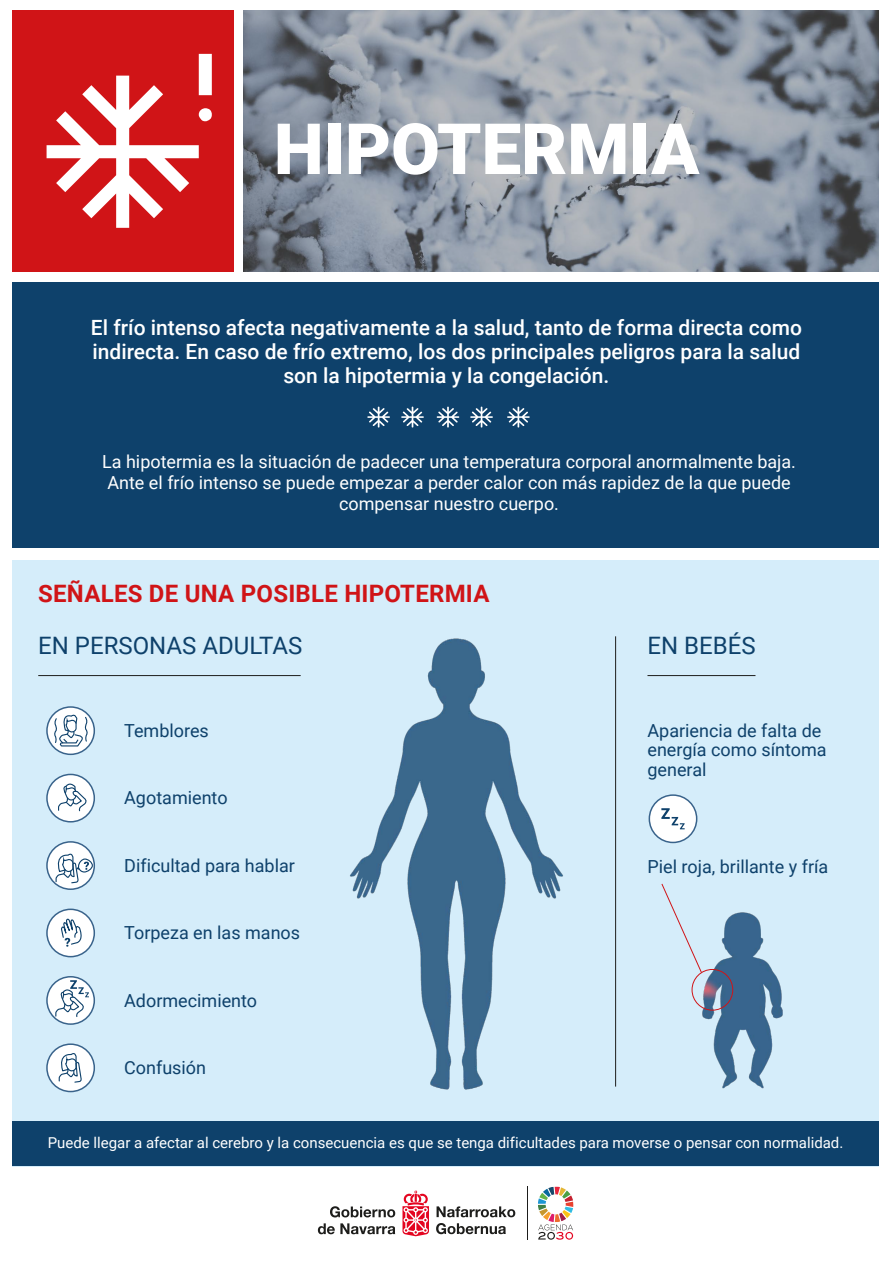
<style>
.page{position:relative;width:893px;height:1263px;background:#fff}
.page>*{position:absolute;margin:0;border:0;box-sizing:border-box;transform-origin:0 0}
.t1{font:900 70.8px "Roboto";color:#fff}
.t2{font:700 24px "Roboto";letter-spacing:.01em;color:#d01417}
.t3{font:24px "Roboto";color:#0e416b}
.t4{font:500 21px/24px "Roboto";color:#fff;text-align:center}
.t5{font:18px/21px "Roboto";color:#fff;text-align:center}
.t6{font:18px/19.5px "Roboto";color:#0e416b}
.t7{font:15px "Roboto";color:#fff}
</style>
<div class="page">
<div style="left:12px;top:10px;width:222px;height:262px;background:#d01417"></div>
<div style="left:12px;top:282px;width:867px;height:265px;background:#0e416b"></div>
<svg style="left:244px;top:10px;width:635px;height:262px;background:#8b939e"></svg>
<div style="left:12px;top:560px;width:867px;height:606px;background:#d5edfa"></div>
<img style="left:691px;top:912px;width:92px;height:177px">
<img style="left:350px;top:638px;width:213px;height:452px">
<hr style="left:38px;top:675px;width:263px;height:1px;background:#1d1d1b">
<hr style="left:647px;top:675px;width:108px;height:1px;background:#1d1d1b">
<hr style="left:615px;top:636px;width:1px;height:450px;background:#1d1d1b">
<svg style="left:661px;top:883px;width:41px;height:91px"></svg>
<div style="left:692px;top:969px;width:41px;height:41px;border:1px solid #d01417;border-radius:50%"></div>
<svg style="left:402px;top:1190px;width:27px;height:46px"></svg>
<svg style="left:330px;top:1206px;width:65px;height:11px"></svg>
<svg style="left:318px;top:1223px;width:77px;height:11px"></svg>
<svg style="left:437px;top:1206px;width:78px;height:11px"></svg>
<svg style="left:436px;top:1223px;width:70px;height:11px"></svg>
<hr style="left:527px;top:1186px;width:1px;height:54px;background:#1d1d1b">
<svg style="left:538px;top:1186px;width:35px;height:54px"></svg>
<div style="left:12px;top:1121px;width:867px;height:45px;background:#0e416b"></div>
<svg style="left:47px;top:54px;width:165px;height:174px"></svg>
<svg style="left:401px;top:407px;width:23px;height:20px"></svg>
<svg style="left:437px;top:407px;width:22px;height:20px"></svg>
<svg style="left:470px;top:407px;width:23px;height:20px"></svg>
<svg style="left:507px;top:407px;width:23px;height:20px"></svg>
<svg style="left:367px;top:407px;width:23px;height:20px"></svg>
<svg style="left:47px;top:977px;width:47px;height:47px"></svg>
<div style="left:46px;top:976px;width:49px;height:49px;border:2px solid #39638b;border-radius:50%"></div>
<svg style="left:54px;top:980px;width:35px;height:38px"></svg>
<div style="left:649px;top:795px;width:48px;height:47px;background:#fff;border-radius:50%"></div>
<div style="left:649px;top:794px;width:48px;height:49px;border:2px solid #39638b;border-radius:50%"></div>
<svg style="left:661px;top:808px;width:24px;height:21px"></svg>
<div style="left:47px;top:774px;width:47px;height:48px;background:#fff;border-radius:50%"></div>
<div style="left:46px;top:774px;width:49px;height:48px;border:2px solid #39638b;border-radius:50%"></div>
<svg style="left:58px;top:781px;width:30px;height:31px"></svg>
<svg style="left:47px;top:707px;width:47px;height:47px"></svg>
<div style="left:46px;top:706px;width:49px;height:49px;border:2px solid #39638b;border-radius:50%"></div>
<svg style="left:54px;top:712px;width:34px;height:35px"></svg>
<div style="left:47px;top:842px;width:47px;height:47px;background:#fff;border-radius:50%"></div>
<div style="left:46px;top:841px;width:49px;height:49px;border:2px solid #39638b;border-radius:50%"></div>
<svg style="left:54px;top:852px;width:39px;height:38px"></svg>
<div style="left:47px;top:1044px;width:47px;height:47px;background:#fff;border-radius:50%"></div>
<div style="left:46px;top:1043px;width:49px;height:49px;border:2px solid #39638b;border-radius:50%"></div>
<svg style="left:58px;top:1053px;width:24px;height:40px"></svg>
<div style="left:47px;top:909px;width:47px;height:48px;background:#fff;border-radius:50%"></div>
<div style="left:46px;top:908px;width:49px;height:49px;border:2px solid #39638b;border-radius:50%"></div>
<svg style="left:60px;top:908px;width:23px;height:50px"></svg>
<h1 class="t1" style="left:274px;top:99px;width:427px">HIPOTERMIA</h1>
<p class="t4" style="left:91px;top:315px;width:712px">El frío intenso afecta negativamente a la salud, tanto de forma directa como indirecta. En caso de frío extremo, los dos principales peligros para la salud son la hipotermia y la congelación.</p>
<p class="t5" style="left:102px;top:450px;width:695px">La hipotermia es la situación de padecer una temperatura corporal anormalmente baja.<br>Ante el frío intenso se puede empezar a perder calor con más rapidez de la que puede compensar nuestro cuerpo.</p>
<h2 class="t2" style="left:38px;top:576px;width:453px">SEÑALES DE UNA POSIBLE HIPOTERMIA</h2>
<h2 class="t3" style="left:38px;top:629px;width:266px">EN PERSONAS ADULTAS</h2>
<h2 class="t3" style="left:647px;top:629px;width:110px">EN BEBÉS</h2>
<p class="t6" style="left:124px;top:720px;width:86px">Temblores</p>
<p class="t6" style="left:124px;top:787px;width:105px">Agotamiento</p>
<p class="t6" style="left:124px;top:855px;width:172px">Dificultad para hablar</p>
<p class="t6" style="left:124px;top:922px;width:177px">Torpeza en las manos</p>
<p class="t6" style="left:124px;top:990px;width:134px">Adormecimiento</p>
<p class="t6" style="left:124px;top:1057px;width:83px">Confusión</p>
<p class="t6" style="left:647px;top:720px;width:181px">Apariencia de falta de energía como síntoma general</p>
<p class="t6" style="left:647px;top:856px;width:182px">Piel roja, brillante y fría</p>
<p class="t7" style="left:48px;top:1132px;width:797px">Puede llegar a afectar al cerebro y la consecuencia es que se tenga dificultades para moverse o pensar con normalidad.</p>
</div>
